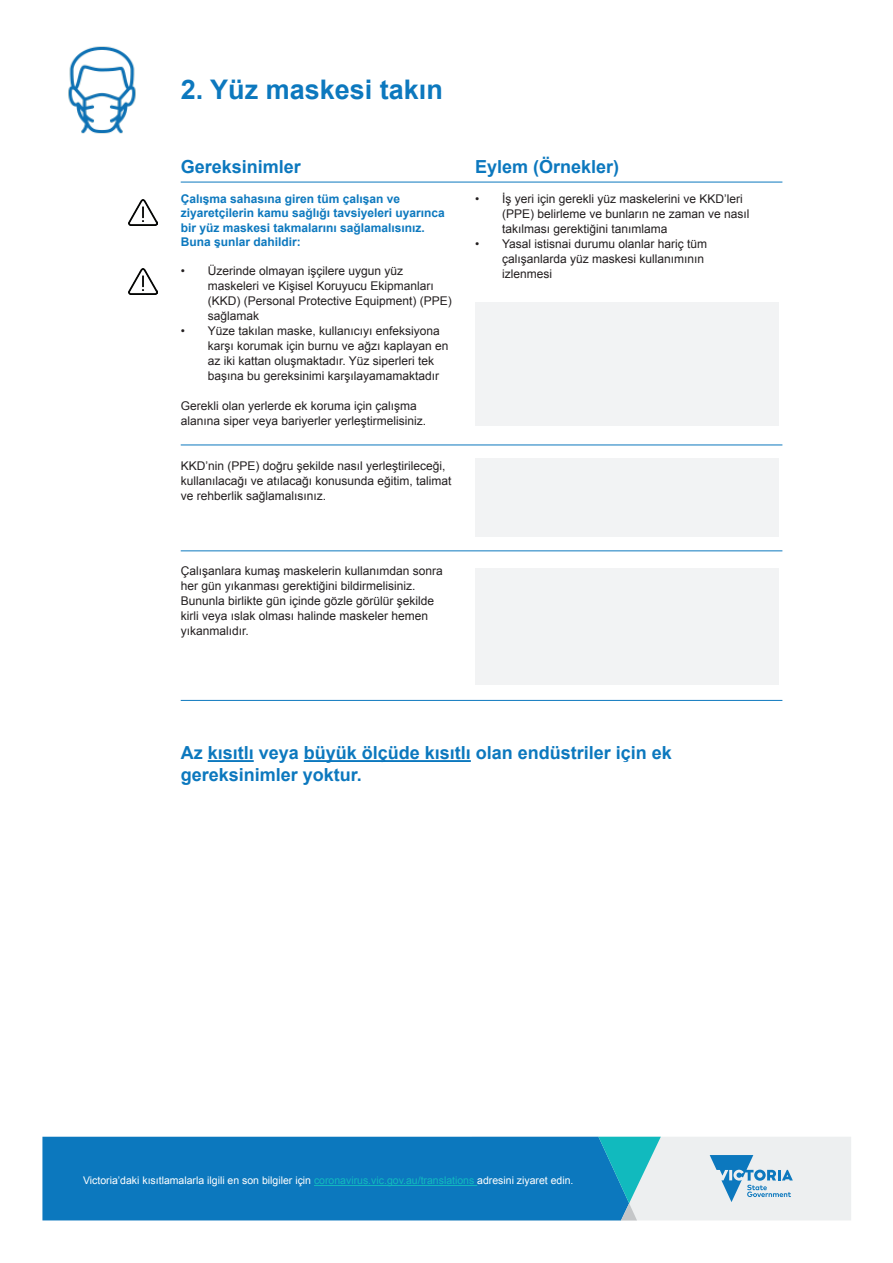
<style>
.page{position:relative;width:893px;height:1263px;background:#fff}
.page>*{position:absolute;margin:0;border:0;box-sizing:border-box;transform-origin:0 0}
.t1{font:700 27px "Arial";color:#0c78be}
.t2{font:700 18px/21.6px "Arial";color:#0c78be}
.t3{font:12px/15px "Arial";color:#231f20}
.t4{font:700 12px/14.4px "Arial";color:#0c78be}
.t5{font:10.5px "Arial";color:#fff}
.s1{color:#11babe}
</style>
<div class="page">
<div style="left:42px;top:1137px;width:399px;height:83px;background:#0c78be"></div>
<svg style="left:441px;top:1137px;width:410px;height:83px;background:#76b4d5"></svg>
<hr style="left:314px;top:1185px;width:163px;height:1px;background:#11babe">
<hr style="left:208px;top:760px;width:46px;height:2px;background:#0c78be">
<hr style="left:304px;top:760px;width:167px;height:2px;background:#0c78be">
<hr style="left:181px;top:182px;width:601px;height:1px;background:#0c78be">
<hr style="left:181px;top:445px;width:601px;height:1px;background:#0c78be">
<hr style="left:181px;top:551px;width:601px;height:1px;background:#0c78be">
<hr style="left:181px;top:700px;width:601px;height:1px;background:#0c78be">
<img style="left:129px;top:199px;width:28px;height:26px">
<img style="left:129px;top:269px;width:28px;height:26px">
<div style="left:475px;top:302px;width:303px;height:124px;background:#f2f3f4"></div>
<div style="left:475px;top:459px;width:303px;height:78px;background:#f2f3f4"></div>
<div style="left:475px;top:568px;width:303px;height:117px;background:#f2f3f4"></div>
<img style="left:68px;top:46px;width:68px;height:88px">
<h1 class="t1" style="left:181px;top:71px;width:264px">2. Yüz maskesi takın</h1>
<h2 class="t2" style="left:181px;top:157px;width:122px">Gereksinimler</h2>
<p class="t4" style="left:181px;top:192px;width:266px">Çalışma sahasına giren tüm çalışan ve ziyaretçilerin kamu sağlığı tavsiyeleri uyarınca bir yüz maskesi takmalarını sağlamalısınız.<br>Buna şunlar dahildir:</p>
<p class="t3" style="left:208px;top:264px;width:246px;text-indent:-27px">• Üzerinde olmayan işçilere uygun yüz maskeleri ve Kişisel Koruyucu Ekipmanları (KKD) (Personal Protective Equipment) (PPE) sağlamak</p>
<p class="t3" style="left:208px;top:324px;width:242px;text-indent:-27px">• Yüze takılan maske, kullanıcıyı enfeksiyona karşı korumak için burnu ve ağzı kaplayan en az iki kattan oluşmaktadır. Yüz siperleri tek başına bu gereksinimi karşılayamamaktadır</p>
<p class="t3" style="left:181px;top:399px;width:247px">Gerekli olan yerlerde ek koruma için çalışma alanına siper veya bariyerler yerleştirmelisiniz.</p>
<p class="t3" style="left:181px;top:459px;width:272px">KKD’nin (PPE) doğru şekilde nasıl yerleştirileceği, kullanılacağı ve atılacağı konusunda eğitim, talimat ve rehberlik sağlamalısınız.</p>
<h2 class="t2" style="left:475px;top:157px;width:146px">Eylem (Örnekler)</h2>
<p class="t3" style="left:502px;top:192px;width:249px;text-indent:-27px">• İş yeri için gerekli yüz maskelerini ve KKD’leri (PPE) belirleme ve bunların ne zaman ve nasıl takılması gerektiğini tanımlama</p>
<p class="t3" style="left:502px;top:237px;width:207px;text-indent:-27px">• Yasal istisnai durumu olanlar hariç tüm çalışanlarda yüz maskesi kullanımının izlenmesi</p>
<p class="t3" style="left:181px;top:564px;width:264px">Çalışanlara kumaş maskelerin kullanımdan sonra her gün yıkanması gerektiğini bildirmelisiniz.<br>Bununla birlikte gün içinde gözle görülür şekilde kirli veya ıslak olması halinde maskeler hemen yıkanmalıdır.</p>
<h2 class="t2" style="left:181px;top:743px;width:493px">Az kısıtlı veya büyük ölçüde kısıtlı olan endüstriler için ek gereksinimler yoktur.</h2>
<p class="t5" style="left:83px;top:1174px;width:492px">Victoria’daki kısıtlamalarla ilgili en son bilgiler için <span class="s1">coronavirus.vic.gov.au/translations</span> adresini ziyaret edin.</p>
</div>
